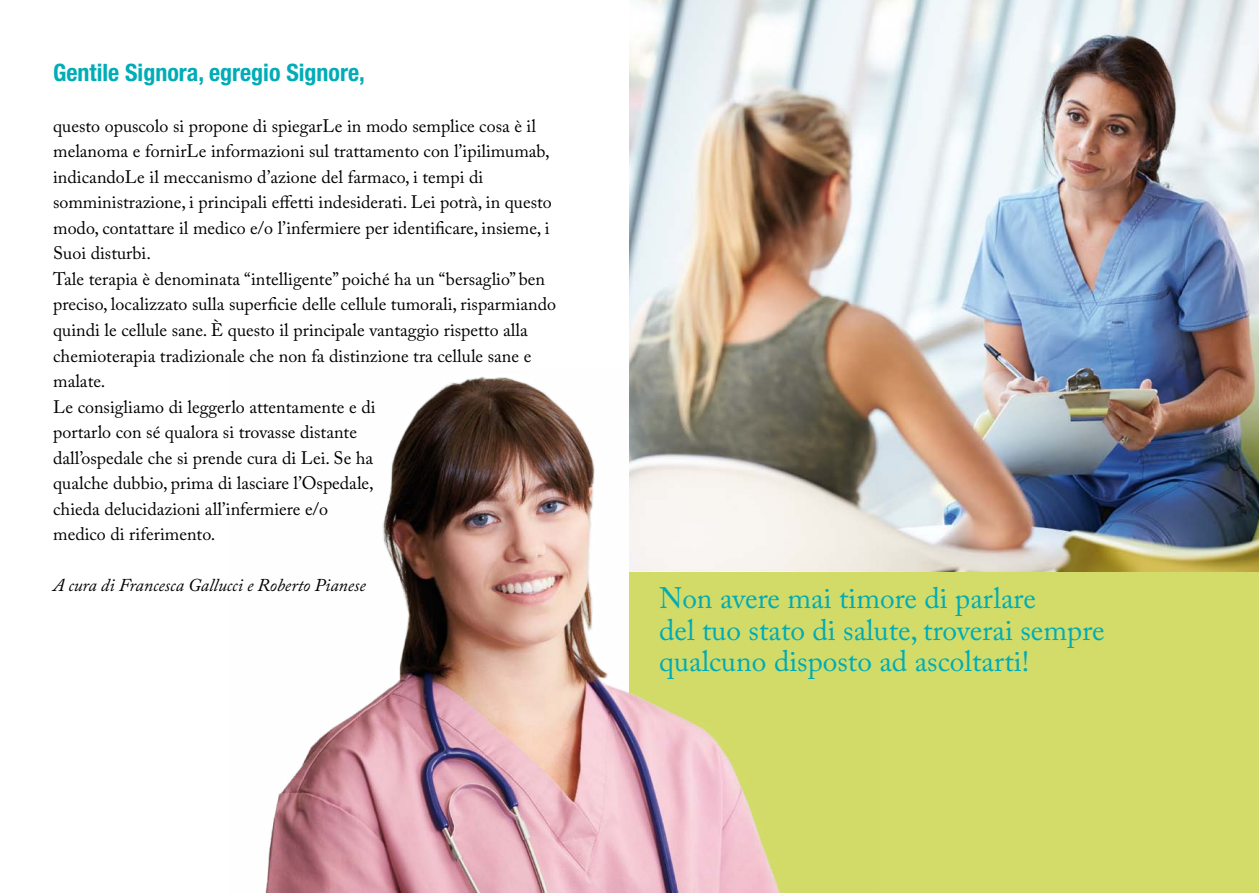
<style>
.page{position:relative;width:1259px;height:893px;background:#fff}
.page>*{position:absolute;margin:0;border:0;box-sizing:border-box;transform-origin:0 0}
.t1{font:29.4px/31px "Adobe Caslon Pro";color:#00acb6}
.t2{font:700 condensed 24px "Helvetica Neue LT Std";color:#00acb6}
.t3{font:18px/25.5px "Adobe Caslon Pro";color:#000}
.t4{font:italic 18px "Adobe Caslon Pro";color:#000}
</style>
<div class="page">
<div style="left:629px;top:0;width:630px;height:893px;background:#d3dc69"></div>
<img style="left:629px;top:0;width:630px;height:571px">
<img style="left:265px;top:370px;width:613px;height:523px">
<h2 class="t2" style="left:53px;top:58px;width:313px">Gentile Signora, egregio Signore,</h2>
<p class="t3" style="left:53px;top:113px;width:504px">questo opuscolo si propone di spiegarLe in modo semplice cosa è il melanoma e fornirLe informazioni sul trattamento con l’ipilimumab, indicandoLe il meccanismo d’azione del farmaco, i tempi di somministrazione, i principali effetti indesiderati. Lei potrà, in questo modo, contattare il medico e/o l’infermiere per identificare, insieme, i Suoi disturbi.<br>Tale terapia è denominata “intelligente” poiché ha un “bersaglio” ben preciso, localizzato sulla superficie delle cellule tumorali, risparmiando quindi le cellule sane. È questo il principale vantaggio rispetto alla chemioterapia tradizionale che non fa distinzione tra cellule sane e malate.<br>Le consigliamo di leggerlo attentamente e di<br>portarlo con sé qualora si trovasse distante<br>dall’ospedale che si prende cura di Lei. Se ha<br>qualche dubbio, prima di lasciare l’Ospedale,<br>chieda delucidazioni all’infermiere e/o<br>medico di riferimento.</p>
<p class="t4" style="left:53px;top:574px;width:314px">A cura di Francesca Gallucci e Roberto Pianese</p>
<h1 class="t1" style="left:659px;top:583px;width:447px">Non avere mai timore di parlare<br>del tuo stato di salute, troverai sempre qualcuno disposto ad ascoltarti!</h1>
</div>
